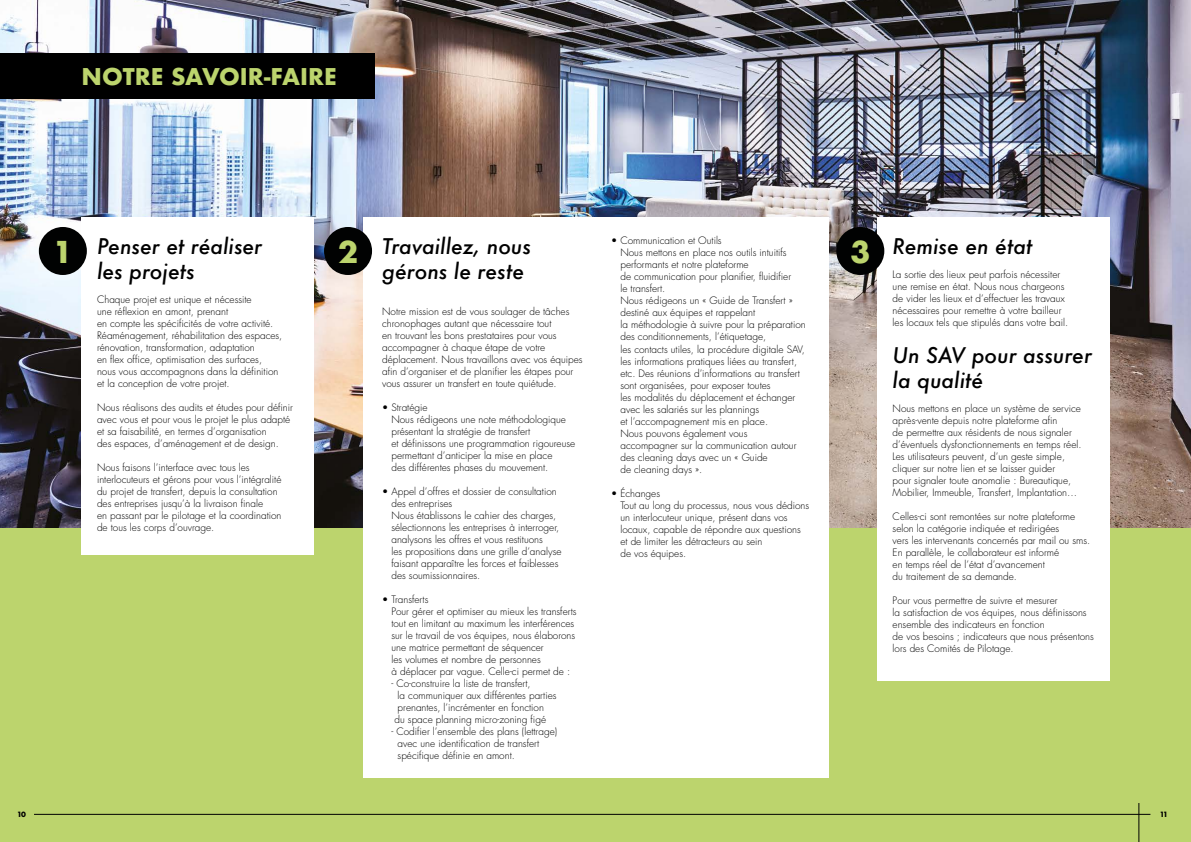
<style>
.page{position:relative;width:1191px;height:842px;background:#fff}
.page>*{position:absolute;margin:0;border:0;box-sizing:border-box;transform-origin:0 0}
.t1{font:700 29.3px "Futura";color:#bcd46d}
.t2{font:700 22.5px "Futura";color:#bcd46d}
.t3{font:italic 500 21px/25.2px "Futura";color:#000}
.t4{font:300 10px/12px "Futura Std";color:#000}
.t5{font:700 8px "Futura PT";color:#000}
</style>
<div class="page">
<div style="left:0;top:499px;width:1191px;height:343px;background:#bcd46d"></div>
<img style="left:0;top:0;width:1191px;height:527px">
<div style="left:81px;top:217px;width:233px;height:338px;background:#fff"></div>
<div style="left:877px;top:217px;width:232px;height:463px;background:#fff"></div>
<div style="left:363px;top:217px;width:465px;height:560px;background:#fff"></div>
<div style="left:0;top:53px;width:374px;height:45px;background:#000"></div>
<div style="left:39px;top:227px;width:48px;height:48px;background:#010202;border-radius:50%"></div>
<div style="left:324px;top:227px;width:48px;height:48px;background:#010202;border-radius:50%"></div>
<div style="left:836px;top:227px;width:48px;height:48px;background:#010202;border-radius:50%"></div>
<hr style="left:1138px;top:803px;width:1px;height:39px;background:#000">
<hr style="left:34px;top:814px;width:1116px;height:1px;background:#000">
<h2 class="t2" style="left:81px;top:60px;width:257px">NOTRE SAVOIR-FAIRE</h2>
<h3 class="t3" style="left:97px;top:233px;width:167px">Penser et réaliser les projets</h3>
<p class="t4" style="left:97px;top:293px;width:187px">Chaque projet est unique et nécessite<br>une réflexion en amont, prenant<br>en compte les spécificités de votre activité.<br>Réaménagement, réhabilitation des espaces, rénovation, transformation, adaptation<br>en flex office, optimisation des surfaces, nous vous accompagnons dans la définition et la conception de votre projet.</p>
<p class="t4" style="left:97px;top:401px;width:197px">Nous réalisons des audits et études pour définir avec vous et pour vous le projet le plus adapté et sa faisabilité, en termes d’organisation<br>des espaces, d’aménagement et de design.</p>
<p class="t4" style="left:97px;top:461px;width:186px">Nous faisons l’interface avec tous les interlocuteurs et gérons pour vous l’intégralité du projet de transfert, depuis la consultation des entreprises jusqu’à la livraison finale<br>en passant par le pilotage et la coordination de tous les corps d’ouvrage.</p>
<h3 class="t3" style="left:382px;top:233px;width:150px">Travaillez, nous gérons le reste</h3>
<p class="t4" style="left:382px;top:305px;width:202px">Notre mission est de vous soulager de tâches chronophages autant que nécessaire tout<br>en trouvant les bons prestataires pour vous accompagner à chaque étape de votre déplacement. Nous travaillons avec vos équipes afin d’organiser et de planifier les étapes pour vous assurer un transfert en toute quiétude.</p>
<p class="t4" style="left:391px;top:401px;width:185px;text-indent:-9px">• Stratégie<br>Nous rédigeons une note méthodologique présentant la stratégie de transfert<br>et définissons une programmation rigoureuse permettant d’anticiper la mise en place<br>des différentes phases du mouvement.</p>
<p class="t4" style="left:391px;top:485px;width:172px;text-indent:-9px">• Appel d’offres et dossier de consultation des entreprises<br>Nous établissons le cahier des charges, sélectionnons les entreprises à interroger, analysons les offres et vous restituons<br>les propositions dans une grille d’analyse faisant apparaître les forces et faiblesses des soumissionnaires.</p>
<p class="t4" style="left:391px;top:593px;width:187px;text-indent:-9px">• Transferts<br>Pour gérer et optimiser au mieux les transferts tout en limitant au maximum les interférences sur le travail de vos équipes, nous élaborons une matrice permettant de séquencer<br>les volumes et nombre de personnes<br>à déplacer par vague. Celle-ci permet de :</p>
<p class="t4" style="left:391px;top:677px;width:141px">- Co-construire la liste de transfert,</p>
<p class="t4" style="left:397px;top:689px;width:160px">la communiquer aux différentes parties</p>
<p class="t4" style="left:397px;top:701px;width:148px">prenantes, l’incrémenter en fonction</p>
<p class="t4" style="left:394px;top:713px;width:153px">du space planning micro-zoning figé</p>
<p class="t4" style="left:397px;top:725px;width:161px;text-indent:-6px">- Codifier l’ensemble des plans (lettrage) avec une identification de transfert spécifique définie en amont.</p>
<p class="t4" style="left:620px;top:235px;width:187px;text-indent:-9px">• Communication et Outils<br>Nous mettons en place nos outils intuitifs performants et notre plateforme<br>de communication pour planifier, fluidifier<br>le transfert.<br>Nous rédigeons un « Guide de Transfert » destiné aux équipes et rappelant<br>la méthodologie à suivre pour la préparation des conditionnements, l’étiquetage,<br>les contacts utiles, la procédure digitale SAV, les informations pratiques liées au transfert, etc. Des réunions d’informations au transfert sont organisées, pour exposer toutes<br>les modalités du déplacement et échanger avec les salariés sur les plannings<br>et l’accompagnement mis en place.<br>Nous pouvons également vous accompagner sur la communication autour des cleaning days avec un « Guide<br>de cleaning days ».</p>
<p class="t4" style="left:620px;top:487px;width:190px;text-indent:-9px">• Échanges<br>Tout au long du processus, nous vous dédions un interlocuteur unique, présent dans vos locaux, capable de répondre aux questions et de limiter les détracteurs au sein<br>de vos équipes.</p>
<h1 class="t1" style="left:53px;top:231px;width:21px">1</h1>
<h1 class="t1" style="left:338px;top:231px;width:21px">2</h1>
<h1 class="t1" style="left:850px;top:231px;width:21px">3</h1>
<h3 class="t3" style="left:892px;top:233px;width:141px">Remise en état</h3>
<p class="t4" style="left:892px;top:268px;width:177px">La sortie des lieux peut parfois nécessiter une remise en état. Nous nous chargeons de vider les lieux et d’effectuer les travaux nécessaires pour remettre à votre bailleur les locaux tels que stipulés dans votre bail.</p>
<h3 class="t3" style="left:892px;top:342px;width:201px">Un SAV pour assurer la qualité</h3>
<p class="t4" style="left:892px;top:403px;width:190px">Nous mettons en place un système de service après-vente depuis notre plateforme afin<br>de permettre aux résidents de nous signaler d’éventuels dysfonctionnements en temps réel.<br>Les utilisateurs peuvent, d’un geste simple, cliquer sur notre lien et se laisser guider<br>pour signaler toute anomalie : Bureautique, Mobilier, Immeuble, Transfert, Implantation…</p>
<p class="t4" style="left:892px;top:511px;width:199px">Celles-ci sont remontées sur notre plateforme selon la catégorie indiquée et redirigées<br>vers les intervenants concernés par mail ou sms.<br>En parallèle, le collaborateur est informé<br>en temps réel de l’état d’avancement<br>du traitement de sa demande.</p>
<p class="t4" style="left:892px;top:595px;width:203px">Pour vous permettre de suivre et mesurer<br>la satisfaction de vos équipes, nous définissons ensemble des indicateurs en fonction<br>de vos besoins ; indicateurs que nous présentons lors des Comités de Pilotage.</p>
<p class="t5" style="left:17px;top:809px;width:10px">10</p>
<p class="t5" style="left:1159px;top:809px;width:10px">11</p>
</div>
